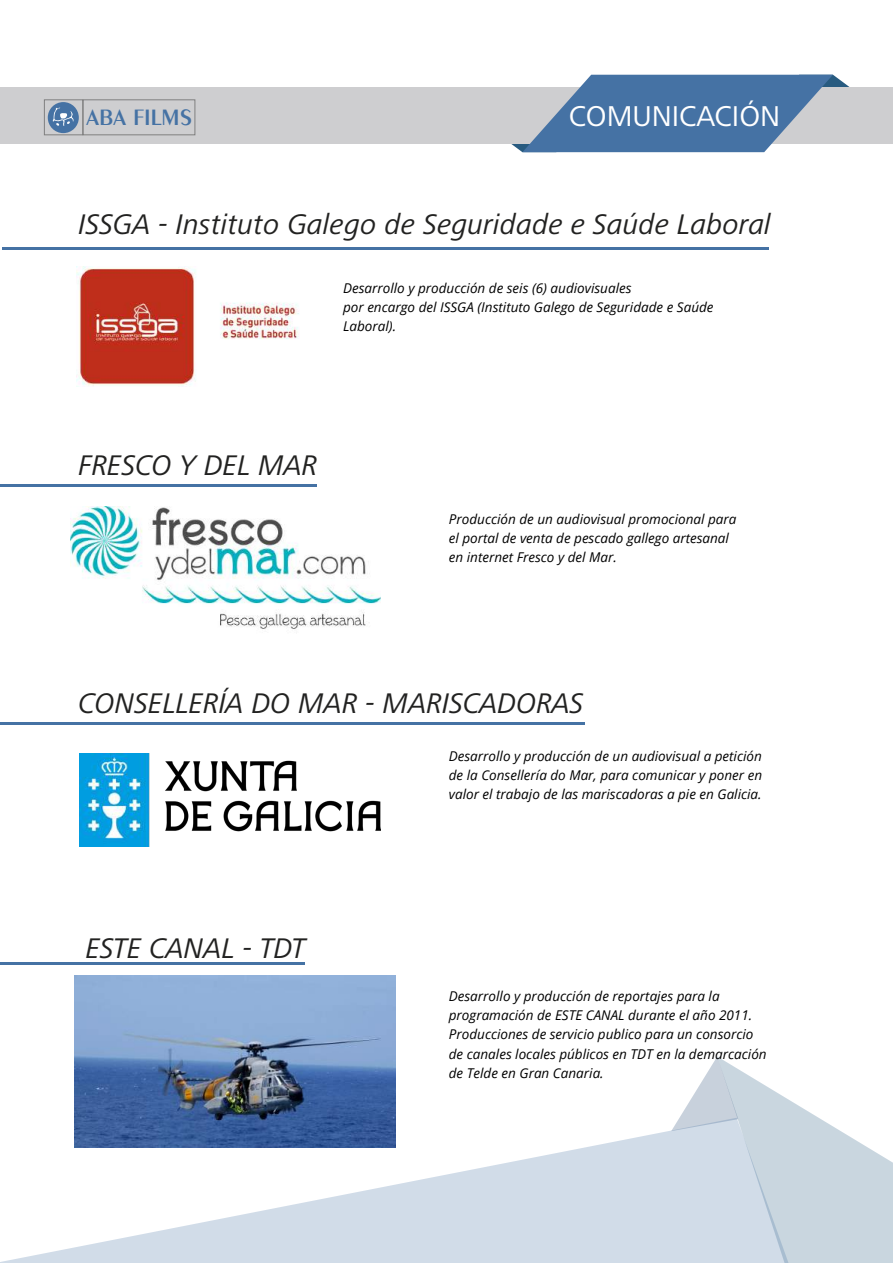
<style>
.page{position:relative;width:893px;height:1263px;background:#fff}
.page>*{position:absolute;margin:0;border:0;box-sizing:border-box;transform-origin:0 0}
.t1{font:29.7px "Frutiger Next LT";color:#fff}
.t2{font:italic 29.4px "Frutiger Next LT";color:#222221}
.t3{font:600 23.85px "Peignot";color:#4572a4}
.t4{font:italic 13.5px/19.2px "Open Sans";color:#000}
</style>
<div class="page">
<img style="left:80px;top:753px;width:300px;height:93px">
<img style="left:76px;top:267px;width:223px;height:119px">
<img style="left:70px;top:507px;width:311px;height:122px">
<div style="left:0;top:87px;width:893px;height:57px;background:#ceced0"></div>
<svg style="left:511px;top:75px;width:339px;height:77px"></svg>
<svg style="left:679px;top:1056px;width:214px;height:207px"></svg>
<svg style="left:0;top:1118px;width:817px;height:145px;fill:#d1dce8"></svg>
<img style="left:74px;top:976px;width:321px;height:171px">
<div style="left:48px;top:102px;width:31px;height:31px;background:#4572a4;border-radius:50%"></div>
<svg style="left:53px;top:107px;width:21px;height:19px"></svg>
<div style="left:44px;top:100px;width:39px;height:35px;border:1px solid #808080"></div>
<div style="left:83px;top:100px;width:112px;height:35px;border:1px solid #808080"></div>
<hr style="left:0;top:484px;width:316px;height:2px;background:#4572a4">
<hr style="left:0;top:722px;width:584px;height:2px;background:#4572a4">
<hr style="left:0;top:962px;width:305px;height:2px;background:#4572a4">
<hr style="left:2px;top:247px;width:767px;height:3px;background:#4572a4">
<h3 class="t3" style="left:86px;top:104px;width:107px">ABA FILMS</h3>
<h1 class="t1" style="left:569px;top:100px;width:213px">COMUNICACIÓN</h1>
<h2 class="t2" style="left:78px;top:208px;width:694px">ISSGA - Instituto Galego de Seguridade e Saúde Laboral</h2>
<p class="t4" style="left:343px;top:278px;width:372px">Desarrollo y producción de seis (6) audiovisuales<br>por encargo del ISSGA (Instituto Galego de Seguridade e Saúde<br>Laboral).</p>
<h2 class="t2" style="left:78px;top:448px;width:241px">FRESCO Y DEL MAR</h2>
<p class="t4" style="left:449px;top:509px;width:289px">Producción de un audiovisual promocional para el portal de venta de pescado gallego artesanal en internet Fresco y del Mar.</p>
<h2 class="t2" style="left:78px;top:687px;width:507px">CONSELLERÍA DO MAR - MARISCADORAS</h2>
<p class="t4" style="left:449px;top:746px;width:315px;text-align:justify">Desarrollo y producción de un audiovisual a petición de la Consellería do Mar, para comunicar y poner en valor el trabajo de las mariscadoras a pie en Galicia.</p>
<h2 class="t2" style="left:86px;top:932px;width:221px">ESTE CANAL - TDT</h2>
<p class="t4" style="left:449px;top:986px;width:319px">Desarrollo y producción de reportajes para la programación de ESTE CANAL durante el año 2011.<br>Producciones de servicio publico para un consorcio de canales locales públicos en TDT en la demarcación de Telde en Gran Canaria.</p>
</div>
